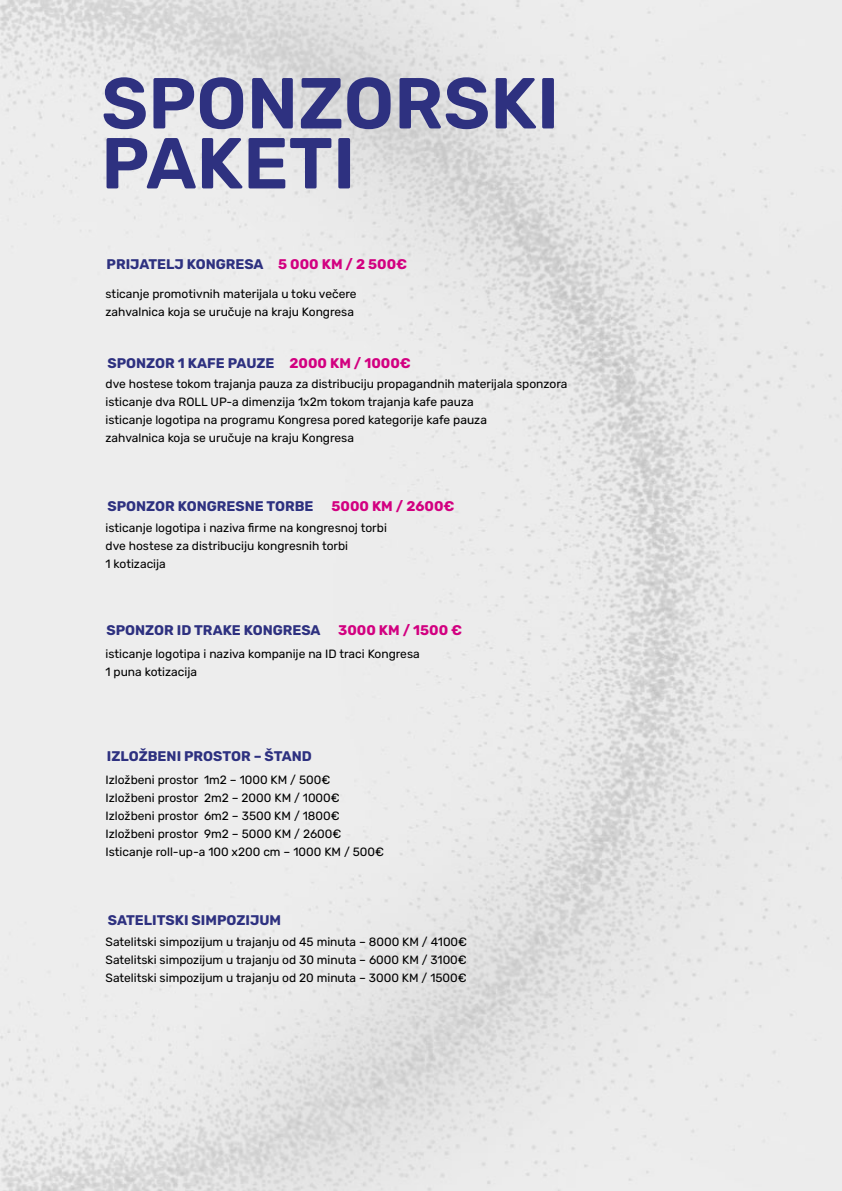
<style>
.page{position:relative;width:842px;height:1191px;background:#fff}
.page>*{position:absolute;margin:0;border:0;box-sizing:border-box;transform-origin:0 0}
.t1{font:600 72px/60px "Rubik";color:#2e3180}
.t2{font:700 14px "Rubik";color:#2e3180}
.t3{font:700 14px "Rubik";color:#d20080}
.t4{font:12px/18px "Rubik";color:#000}
.s1{color:#d20080}
</style>
<div class="page">
<img style="left:0;top:0;width:842px;height:1191px">
<h1 class="t1" style="left:101px;top:77px;width:459px">SPONZORSKI<br>PAKETI</h1>
<p class="t2" style="left:107px;top:256px;width:302px">PRIJATELJ KONGRESA <span class="s1">5 000 KM / 2 500€</span></p>
<p class="t4" style="left:106px;top:285px;width:253px">sticanje promotivnih materijala u toku večere zahvalnica koja se uručuje na kraju Kongresa</p>
<p class="t2" style="left:108px;top:355px;width:305px">SPONZOR 1 KAFE PAUZE <span class="s1">2000 KM / 1000€</span></p>
<p class="t4" style="left:106px;top:375px;width:463px">dve hostese tokom trajanja pauza za distribuciju propagandnih materijala sponzora isticanje dva ROLL UP-a dimenzija 1x2m tokom trajanja kafe pauza<br>isticanje logotipa na programu Kongresa pored kategorije kafe pauza<br>zahvalnica koja se uručuje na kraju Kongresa</p>
<p class="t2" style="left:108px;top:498px;width:208px">SPONZOR KONGRESNE TORBE</p>
<p class="t3" style="left:331px;top:498px;width:125px">5000 KM / 2600€</p>
<p class="t4" style="left:106px;top:519px;width:283px">isticanje logotipa i naziva firme na kongresnoj torbi dve hostese za distribuciju kongresnih torbi<br>1 kotizacija</p>
<p class="t2" style="left:107px;top:622px;width:216px">SPONZOR ID TRAKE KONGRESA</p>
<p class="t3" style="left:338px;top:622px;width:126px">3000 KM / 1500 €</p>
<p class="t4" style="left:106px;top:645px;width:316px">isticanje logotipa i naziva kompanije na ID traci Kongresa<br>1 puna kotizacija</p>
<p class="t2" style="left:107px;top:747px;width:206px">IZLOŽBENI PROSTOR – ŠTAND</p>
<p class="t4" style="left:106px;top:771px;width:280px">Izložbeni prostor 1m2 – 1000 KM / 500€<br>Izložbeni prostor 2m2 – 2000 KM / 1000€ Izložbeni prostor 6m2 – 3500 KM / 1800€ Izložbeni prostor 9m2 – 5000 KM / 2600€ Isticanje roll-up-a 100 x200 cm – 1000 KM / 500€</p>
<p class="t2" style="left:108px;top:912px;width:175px">SATELITSKI SIMPOZIJUM</p>
<p class="t4" style="left:106px;top:933px;width:363px;text-align:justify">Satelitski simpozijum u trajanju od 45 minuta – 8000 KM / 4100€ Satelitski simpozijum u trajanju od 30 minuta – 6000 KM / 3100€ Satelitski simpozijum u trajanju od 20 minuta – 3000 KM / 1500€</p>
</div>
